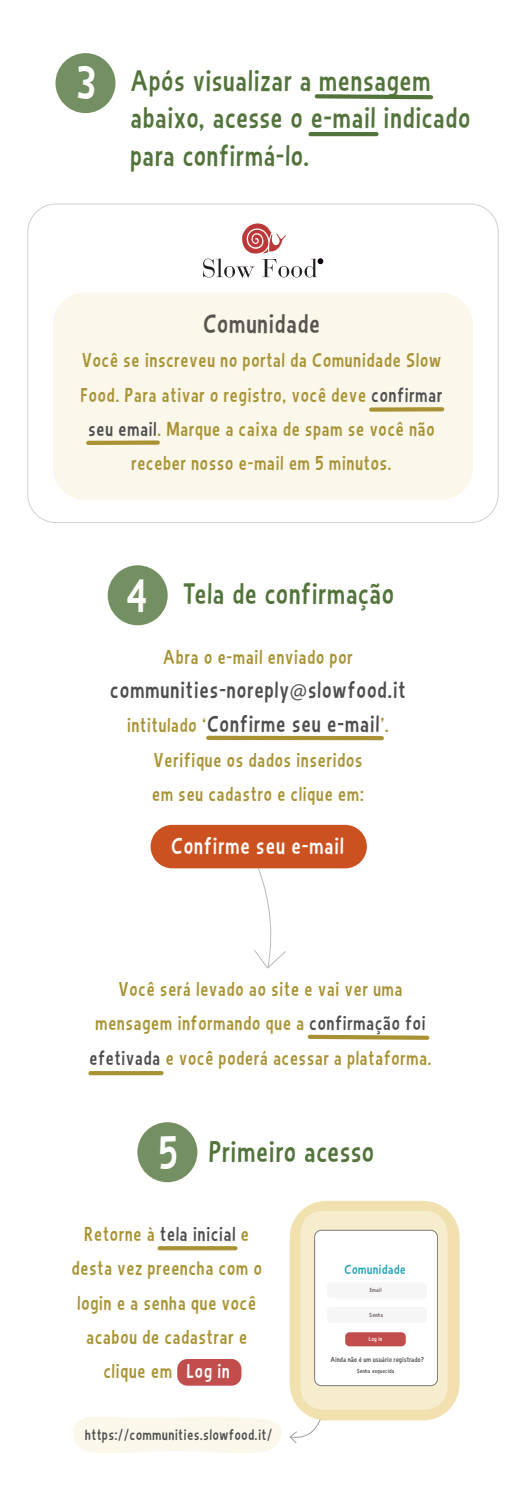
<style>
.page{position:relative;width:522px;height:1500px;background:#fff}
.page>*{position:absolute;margin:0;border:0;box-sizing:border-box;transform-origin:0 0}
.t1{font:46.65px "Bimbo JVE";color:#fff}
.t2{font:29.7px/37.5px "Bimbo JVE";letter-spacing:.01em;color:#52743b}
.t3{font:26.82px "Bimbo JVE";letter-spacing:.015em;color:#56544d}
.t4{font:23.4px/34.2px "Bimbo JVE";letter-spacing:.025em;color:#4d4d4d;text-align:center}
.t5{font:23.4px "Bimbo JVE";letter-spacing:.025em;color:#fff}
.t6{font:20.04px/34.2px "Bimbo JVE";letter-spacing:.025em;color:#a99233;text-align:center}
.t7{font:15.09px "Bimbo JVE";letter-spacing:.025em;color:#4d4d4d}
.t8{font:13.32px "Bimbo JVE";letter-spacing:.01em;color:#24a2b7;scale:1.07 1}
.t9{font:7.17px "Bimbo JVE";color:#4d4d4d;scale:1.07 1}
.t10{font:5.88px "Bimbo JVE";letter-spacing:.015em;color:#4d4d4d;scale:1.07 1}
.t11{font:5.88px "Bimbo JVE";letter-spacing:.015em;color:#665a59;scale:1.07 1}
.t12{font:5.88px "Bimbo JVE";color:#fff;scale:1.07 1}
.s1{color:#4d4d4d}
.s2{font-family:"Myriad Pro"}
.s3{font-size:20.04px;color:#a99233}
.s4{color:#fff}
</style>
<div class="page">
<svg style="left:290px;top:1419px;width:31px;height:24px"></svg>
<div style="left:177px;top:1359px;width:64px;height:26px;background:#c24d4d;border-radius:10px"></div>
<div style="left:151px;top:825px;width:216px;height:43px;background:#cc5121;border-radius:22px"></div>
<svg style="left:254px;top:868px;width:32px;height:100px"></svg>
<div style="left:56px;top:53px;width:60px;height:60px;background:#748f62;border-radius:50%"></div>
<div style="left:108px;top:565px;width:60px;height:60px;background:#748f62;border-radius:50%"></div>
<div style="left:137px;top:1122px;width:60px;height:60px;background:#748f62;border-radius:50%"></div>
<div style="left:53px;top:292px;width:420px;height:208px;background:#fbf7eb;border-radius:32px"></div>
<svg style="left:369px;top:407px;width:76px;height:5px"></svg>
<svg style="left:86px;top:440px;width:74px;height:5px"></svg>
<svg style="left:314px;top:94px;width:120px;height:6px"></svg>
<hr style="left:310px;top:132px;width:66px;height:4px;background:#52743b">
<svg style="left:206px;top:735px;width:178px;height:6px"></svg>
<svg style="left:203px;top:223px;width:120px;height:55px"></svg>
<svg style="left:307px;top:1034px;width:123px;height:6px"></svg>
<hr style="left:90px;top:1071px;width:72px;height:4px;background:#a99233">
<div style="left:290px;top:1201px;width:170px;height:219px;background:#f1e1ae;border-radius:37px"></div>
<svg style="left:300px;top:1211px;width:148px;height:198px;background:#f0e7ca"></svg>
<div style="left:315px;top:1230px;width:122px;height:155px;background:#fff;border-radius:7px"></div>
<div style="left:315px;top:1230px;width:122px;height:155px;border:1px solid #7c7c7c;border-radius:7px"></div>
<div style="left:327px;top:1282px;width:100px;height:16px;background:#f6f6f6;border-radius:4px"></div>
<div style="left:327px;top:1307px;width:100px;height:16px;background:#f6f6f6;border-radius:4px"></div>
<div style="left:345px;top:1332px;width:61px;height:14px;background:#c24d4d;border-radius:4px"></div>
<svg style="left:160px;top:1246px;width:76px;height:4px"></svg>
<svg style="left:73px;top:1417px;width:209px;height:36px;background:#fbf7ec"></svg>
<h1 class="t1" style="left:76px;top:57px;width:22px">3</h1>
<h2 class="t2" style="left:130px;top:62px;width:342px">Após visualizar a mensagem abaixo, acesse o e-mail indicado para confirmá-lo.</h2>
<h3 class="t3" style="left:203px;top:309px;width:119px">Comunidade</h3>
<p class="t6" style="left:81px;top:343px;width:363px">Você se inscreveu no portal da Comunidade Slow Food. Para ativar o registro, você deve <span class="s1">confirmar seu email</span>. Marque a caixa de spam se você não receber nosso e-mail em 5 minutos.</p>
<h1 class="t1" style="left:125px;top:569px;width:24px">4</h1>
<h2 class="t2" style="left:182px;top:575px;width:213px">Tela de confirmação</h2>
<p class="t6" style="left:163px;top:640px;width:191px">Abra o e-mail enviado por</p>
<p class="t4" style="left:110px;top:673px;width:297px">communities-noreply<span class="s2">@</span>slowfood.it <span class="s3">intitulado ‘</span>Confirme seu e-mail<span class="s3">’.</span></p>
<p class="t6" style="left:152px;top:742px;width:214px;text-align:left">Verifique os dados inseridos em seu cadastro e clique em:</p>
<p class="t5" style="left:171px;top:833px;width:174px">Confirme seu e-mail</p>
<p class="t6" style="left:89px;top:972px;width:344px">Você será levado ao site e vai ver uma mensagem informando que a <span class="s1">confirmação foi efetivada</span> e você poderá acessar a plataforma.</p>
<h1 class="t1" style="left:158px;top:1126px;width:22px">5</h1>
<h2 class="t2" style="left:209px;top:1133px;width:167px">Primeiro acesso</h2>
<p class="t6" style="left:71px;top:1217px;width:192px">Retorne à <span class="s1">tela inicial</span> e desta vez preencha com o login e a senha que você acabou de cadastrar e clique em <span class="s4">Log in</span></p>
<p class="t7" style="left:85px;top:1426px;width:189px">https://communities.slowfood.it/</p>
<p class="t8" style="left:344px;top:1261px;width:59px">Comunidade</p>
<p class="t11" style="left:370px;top:1287px;width:12px">Email</p>
<p class="t11" style="left:369px;top:1311px;width:14px">Senha</p>
<p class="t12" style="left:369px;top:1336px;width:14px">Log in</p>
<p class="t9" style="left:330px;top:1355px;width:89px">Ainda não é um usuário registrado?</p>
<p class="t10" style="left:357px;top:1367px;width:37px">Senha esquecida</p>
</div>
